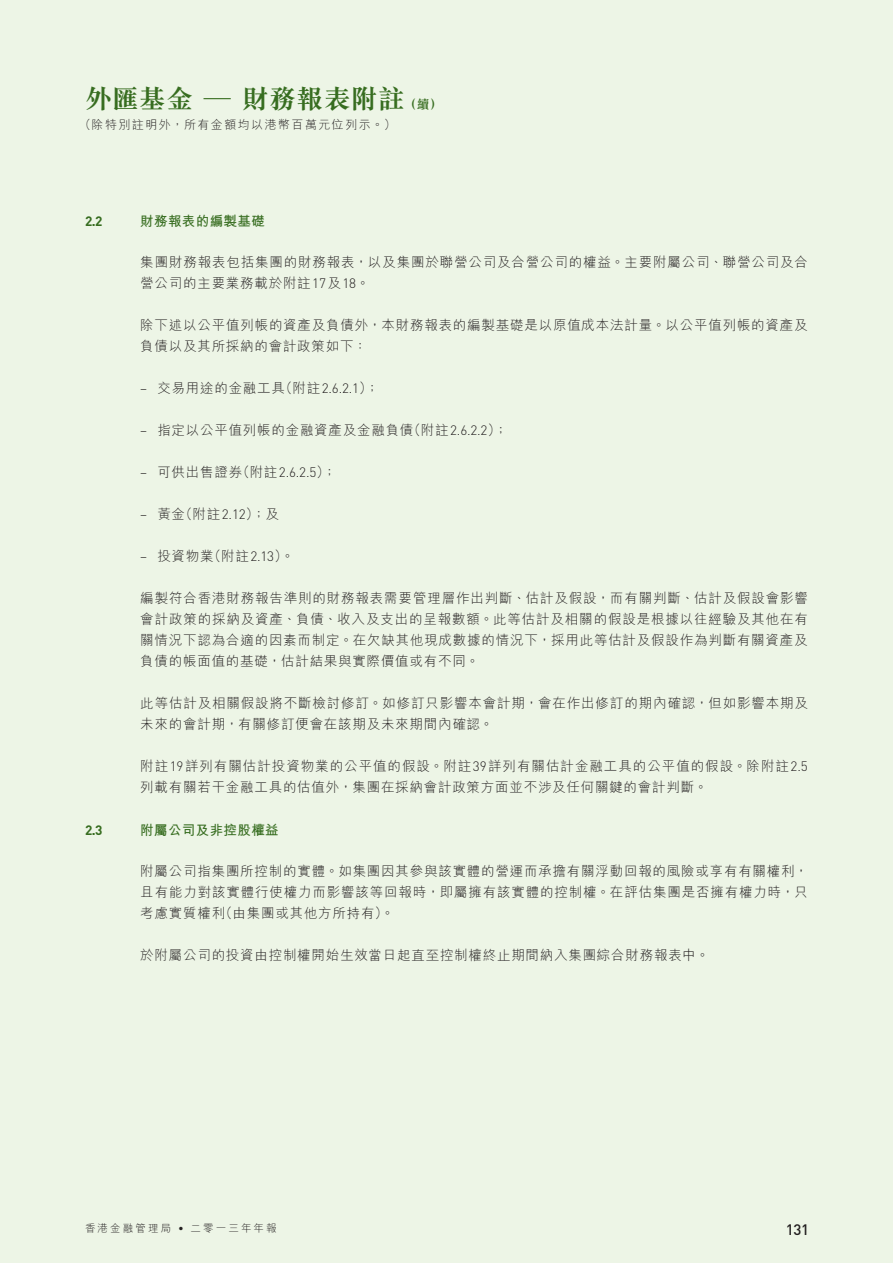
<style>
.page{position:relative;width:893px;height:1263px;background:#edf5e6}
.page>*{position:absolute;margin:0;border:0;box-sizing:border-box;transform-origin:0 0}
.t1{font:700 27px "M Sung HK";letter-spacing:.005em;color:#376d20}
.t2{font:500 15px "DIN";color:#231f20}
.t3{font:300 13.5px/21px "M Hei HK";letter-spacing:.06em;color:#231f20}
.t4{font:700 13.5px "M Hei HK";letter-spacing:.03em;color:#376d20}
.t5{font:700 13.5px "DIN";color:#376d20}
.t6{font:300 12px "M Hei HK";letter-spacing:.12em;color:#231f20}
.t7{font:300 10.5px "M Hei HK";letter-spacing:.2em;color:#231f20}
.s1{font-size:12.75px}
.s2{font-family:"DIN"}
.s3{font-family:"M Hei HKS";font-weight:300;color:#edf5e6}
</style>
<div class="page">
<h1 class="t1" style="left:85px;top:86px;width:359px">外匯基金 — 財務報表附註<span class="s1">（續）</span></h1>
<p class="t6" style="left:79px;top:118px;width:318px">（除特別註明外，所有金額均以港幣百萬元位列示。）</p>
<h2 class="t5" style="left:85px;top:212px;width:19px">2.2</h2>
<h2 class="t4" style="left:140px;top:211px;width:126px">財務報表的編製基礎</h2>
<p class="t3" style="left:140px;top:251px;width:669px">集團財務報表包括集團的財務報表，以及集團於聯營公司及合營公司的權益。主要附屬公司、聯營公司及合營公司的主要業務載於附註<span class="s2">17</span>及<span class="s2">18</span>。</p>
<p class="t3" style="left:140px;top:314px;width:669px">除下述以公平值列帳的資產及負債外，本財務報表的編製基礎是以原值成本法計量。以公平值列帳的資產及負債以及其所採納的會計政策如下：</p>
<p class="t3" style="left:140px;top:377px;width:240px"><span class="s2">–</span> 交易用途的金融工具（附註<span class="s2">2.6.2.1</span>）；</p>
<p class="t3" style="left:140px;top:419px;width:369px"><span class="s2">–</span> 指定以公平值列帳的金融資產及金融負債（附註<span class="s2">2.6.2.2</span>）；</p>
<p class="t3" style="left:140px;top:461px;width:197px"><span class="s2">–</span> 可供出售證券（附註<span class="s2">2.6.2.5</span>）；</p>
<p class="t3" style="left:140px;top:503px;width:140px"><span class="s2">–</span> 黃金（附註<span class="s2">2.12</span>）；及</p>
<p class="t3" style="left:140px;top:545px;width:155px"><span class="s2">–</span> 投資物業（附註<span class="s2">2.13</span>）。</p>
<p class="t3" style="left:140px;top:587px;width:669px;text-align:justify">編製符合香港財務報告準則的財務報表需要管理層作出判斷、估計及假設，而有關判斷、估計及假設會影響會計政策的採納及資產、負債、收入及支出的呈報數額。此等估計及相關的假設是根據以往經驗及其他在有關情況下認為合適的因素而制定。在欠缺其他現成數據的情況下，採用此等估計及假設作為判斷有關資產及負債的帳面值的基礎，估計結果與實際價值或有不同。</p>
<p class="t3" style="left:140px;top:692px;width:669px">此等估計及相關假設將不斷檢討修訂。如修訂只影響本會計期，會在作出修訂的期內確認，但如影響本期及未來的會計期，有關修訂便會在該期及未來期間內確認。</p>
<p class="t3" style="left:140px;top:755px;width:669px">附註<span class="s2">19</span>詳列有關估計投資物業的公平值的假設。附註<span class="s2">39</span>詳列有關估計金融工具的公平值的假設。除附註<span class="s2">2.5</span>列載有關若干金融工具的估值外，集團在採納會計政策方面並不涉及任何關鍵的會計判斷。</p>
<h2 class="t5" style="left:85px;top:821px;width:19px">2.3</h2>
<h2 class="t4" style="left:140px;top:820px;width:140px">附屬公司及非控股權益</h2>
<p class="t3" style="left:140px;top:860px;width:669px;text-align:justify">附屬公司指集團所控制的實體。如集團因其參與該實體的營運而承擔有關浮動回報的風險或享有有關權利，且有能力對該實體行使權力而影響該等回報時，即屬擁有該實體的控制權。在評估集團是否擁有權力時，只考慮實質權利（由集團或其他方所持有）。</p>
<p class="t3" style="left:140px;top:944px;width:571px">於附屬公司的投資由控制權開始生效當日起直至控制權終止期間納入集團綜合財務報表中。</p>
<p class="t7" style="left:85px;top:1223px;width:193px">香港金融管理局 <span class="s2">•</span> 二零一三年年報</p>
<p class="t2" style="left:770px;top:1219px;width:60px"><span class="s3">第</span>131 <span class="s3">頁</span></p>
</div>
